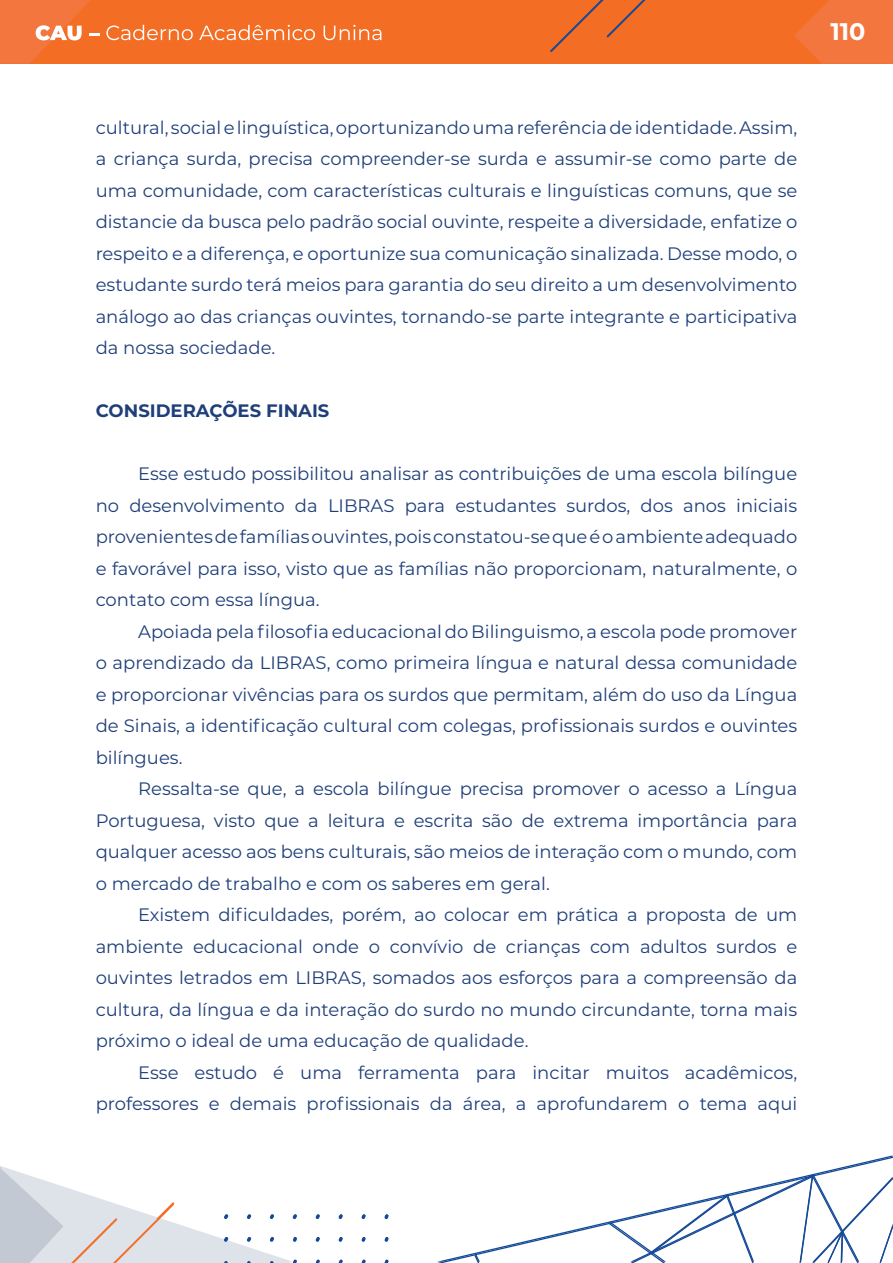
<style>
.page{position:relative;width:893px;height:1263px;background:#fff}
.page>*{position:absolute;margin:0;border:0;box-sizing:border-box;transform-origin:0 0}
.t1{font:700 24px "Montserrat";color:#fff}
.t2{font:18px/31.5px "Montserrat";color:#1f3f79;text-align:justify}
.t3{font:700 18px "Montserrat";color:#1f3f79}
</style>
<div class="page">
<div style="left:0;top:0;width:893px;height:64px;background:#f36e24"></div>
<svg style="left:794px;top:0;width:99px;height:64px"></svg>
<svg style="left:0;top:0;width:100px;height:64px"></svg>
<svg style="left:106px;top:25px;width:275px;height:15px"></svg>
<svg style="left:550px;top:0;width:96px;height:52px"></svg>
<svg style="left:437px;top:1156px;width:456px;height:107px"></svg>
<svg style="left:474px;top:1253px;width:6px;height:10px"></svg>
<svg style="left:609px;top:1174px;width:284px;height:89px"></svg>
<svg style="left:316px;top:1214px;width:4px;height:5px"></svg>
<svg style="left:339px;top:1214px;width:4px;height:5px"></svg>
<svg style="left:362px;top:1214px;width:4px;height:5px"></svg>
<svg style="left:384px;top:1214px;width:5px;height:5px"></svg>
<svg style="left:316px;top:1237px;width:4px;height:5px"></svg>
<svg style="left:339px;top:1237px;width:4px;height:5px"></svg>
<svg style="left:362px;top:1237px;width:4px;height:5px"></svg>
<svg style="left:385px;top:1237px;width:4px;height:5px"></svg>
<svg style="left:316px;top:1259px;width:4px;height:4px"></svg>
<svg style="left:339px;top:1259px;width:4px;height:4px"></svg>
<svg style="left:362px;top:1259px;width:4px;height:4px"></svg>
<svg style="left:385px;top:1259px;width:4px;height:4px"></svg>
<svg style="left:0;top:1166px;width:297px;height:97px"></svg>
<p class="t2" style="left:96px;top:111px;width:703px">cultural, social e linguística, oportunizando uma referência de identidade. Assim, a criança surda, precisa compreender-se surda e assumir-se como parte de uma comunidade, com características culturais e linguísticas comuns, que se distancie da busca pelo padrão social ouvinte, respeite a diversidade, enfatize o respeito e a diferença, e oportunize sua comunicação sinalizada. Desse modo, o estudante surdo terá meios para garantia do seu direito a um desenvolvimento análogo ao das crianças ouvintes, tornando-se parte integrante e participativa da nossa sociedade.</p>
<p class="t3" style="left:96px;top:398px;width:235px">CONSIDERAÇÕES FINAIS</p>
<p class="t2" style="left:96px;top:457px;width:703px;text-indent:43px">Esse estudo possibilitou analisar as contribuições de uma escola bilíngue no desenvolvimento da LIBRAS para estudantes surdos, dos anos iniciais provenientes de famílias ouvintes, pois constatou-se que é o ambiente adequado e favorável para isso, visto que as famílias não proporcionam, naturalmente, o contato com essa língua.</p>
<p class="t2" style="left:96px;top:615px;width:703px;text-indent:43px">Apoiada pela filosofia educacional do Bilinguismo, a escola pode promover o aprendizado da LIBRAS, como primeira língua e natural dessa comunidade e proporcionar vivências para os surdos que permitam, além do uso da Língua de Sinais, a identificação cultural com colegas, profissionais surdos e ouvintes bilíngues.</p>
<p class="t2" style="left:96px;top:772px;width:703px;text-indent:43px">Ressalta-se que, a escola bilíngue precisa promover o acesso a Língua Portuguesa, visto que a leitura e escrita são de extrema importância para qualquer acesso aos bens culturais, são meios de interação com o mundo, com o mercado de trabalho e com os saberes em geral.</p>
<p class="t2" style="left:96px;top:898px;width:703px;text-indent:43px">Existem dificuldades, porém, ao colocar em prática a proposta de um ambiente educacional onde o convívio de crianças com adultos surdos e ouvintes letrados em LIBRAS, somados aos esforços para a compreensão da cultura, da língua e da interação do surdo no mundo circundante, torna mais próximo o ideal de uma educação de qualidade.</p>
<p class="t2" style="left:96px;top:1056px;width:703px;text-align:right">Esse estudo é uma ferramenta para incitar muitos acadêmicos, professores e demais profissionais da área, a aprofundarem o tema aqui</p>
<h1 class="t1" style="left:830px;top:14px;width:37px">110</h1>
</div>
